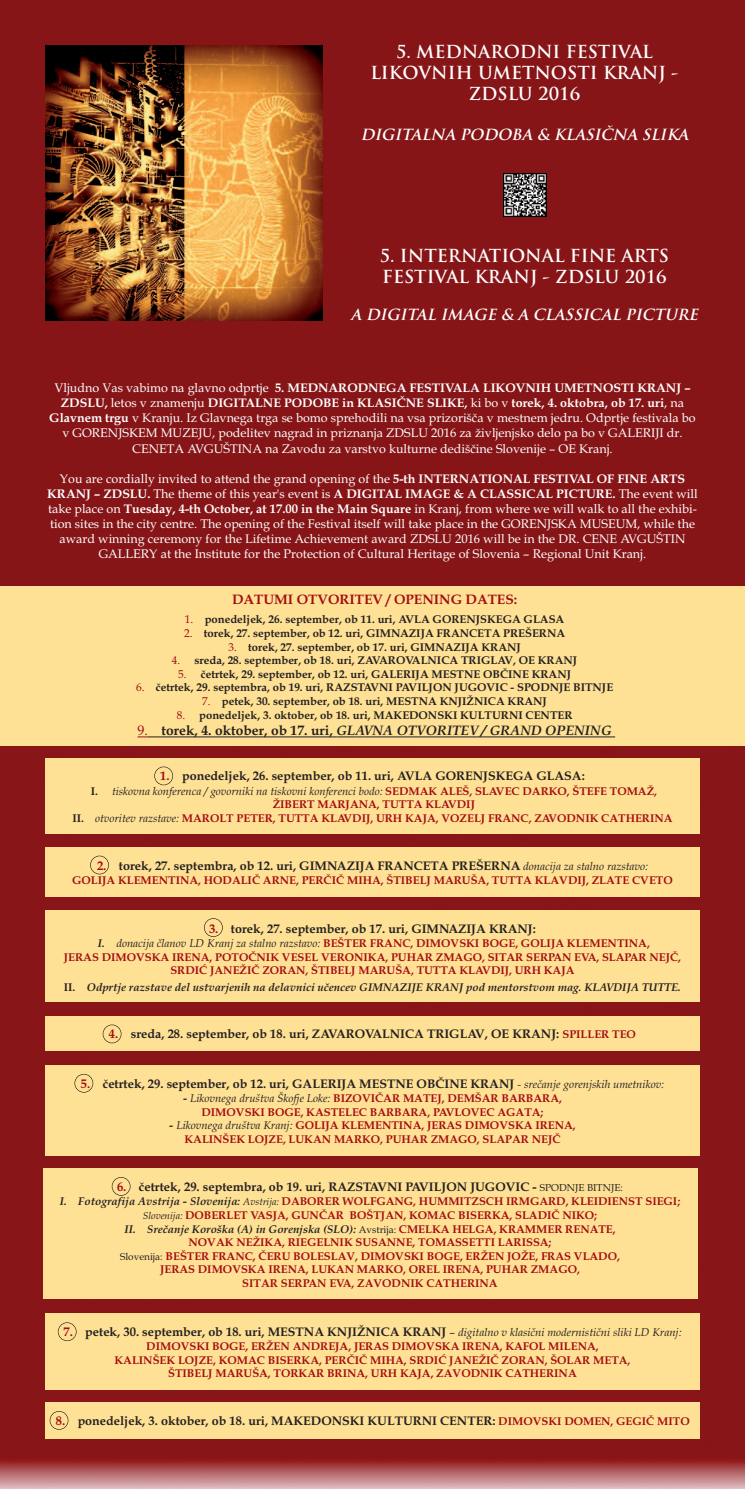
<style>
.page{position:relative;width:745px;height:1489px;background:#fff}
.page>*{position:absolute;margin:0;border:0;box-sizing:border-box;transform-origin:0 0}
.t1{font:700 17.5px/21px "Trajan Pro";color:#fff;text-align:center}
.t2{font:italic 700 15px "Trajan Pro";color:#fff}
.t3{font:italic 700 13.75px "Book Antiqua";color:#231f20}
.t4{font:700 13.75px "Book Antiqua";color:#a30d13}
.t5{font:12.5px/15.1px "Book Antiqua";color:#fff;text-align:center}
.t6{font:700 12.5px "Book Antiqua";color:#231f20}
.t7{font:700 11.25px/13.6px "Book Antiqua";color:#a30d13;text-align:center}
.t8{font:700 11.25px "Book Antiqua";color:#231f20}
.t9{font:italic 700 11.25px "Book Antiqua";color:#231f20}
.s1{font-weight:700}
.s2{font-weight:400;color:#a30d13}
.s3{font-weight:400;font-style:normal;color:#a30d13}
.s4{font-style:normal}
.s5{color:#a30d13}
.s6{color:#231f20}
.s7{font-weight:400;font-style:italic;color:#231f20}
.s8{font-weight:400;font-style:italic;font-size:11.25px}
.s9{font-style:italic;color:#231f20}
.s10{font-size:11.25px;color:#a30d13}
.s11{font-weight:400;font-size:10px}
.s12{font-weight:400;font-style:italic;font-size:10px;color:#231f20}
.s13{font-weight:400;font-size:10px;color:#231f20}
.s14{font-weight:400;font-size:11.25px}
</style>
<div class="page">
<div style="left:0;top:0;width:744px;height:585px;background:#871518"></div>
<img style="left:45px;top:45px;width:277px;height:276px">
<img style="left:503px;top:173px;width:43px;height:43px">
<img style="left:0;top:746px;width:744px;height:742px">
<div style="left:45px;top:757px;width:654px;height:76px;background:#ffe195"></div>
<div style="left:45px;top:847px;width:654px;height:49px;background:#ffe195"></div>
<div style="left:45px;top:910px;width:654px;height:92px;background:#ffe195"></div>
<div style="left:45px;top:1015px;width:654px;height:35px;background:#ffe195"></div>
<div style="left:45px;top:1065px;width:654px;height:90px;background:#ffe195"></div>
<div style="left:43px;top:1168px;width:654px;height:131px;background:#ffe195"></div>
<div style="left:45px;top:1312px;width:654px;height:77px;background:#ffe195"></div>
<div style="left:45px;top:1402px;width:654px;height:36px;background:#ffe195"></div>
<div style="left:154px;top:766px;width:19px;height:19px;border:1px solid #231f20;border-radius:50%"></div>
<div style="left:90px;top:855px;width:19px;height:19px;border:1px solid #231f20;border-radius:50%"></div>
<div style="left:204px;top:918px;width:18px;height:18px;border:1px solid #231f20;border-radius:50%"></div>
<div style="left:103px;top:1024px;width:18px;height:19px;border:1px solid #231f20;border-radius:50%"></div>
<div style="left:74px;top:1073px;width:19px;height:19px;border:1px solid #231f20;border-radius:50%"></div>
<div style="left:112px;top:1176px;width:18px;height:19px;border:1px solid #231f20;border-radius:50%"></div>
<div style="left:58px;top:1322px;width:18px;height:18px;border:1px solid #231f20;border-radius:50%"></div>
<div style="left:50px;top:1410px;width:18px;height:19px;border:1px solid #231f20;border-radius:50%"></div>
<div style="left:0;top:586px;width:744px;height:160px;background:#ffe195"></div>
<hr style="left:148px;top:736px;width:188px;height:1px;background:#231f20">
<svg style="left:336px;top:736px;width:27px;height:1px"></svg>
<hr style="left:363px;top:736px;width:251px;height:1px;background:#231f20">
<h1 class="t1" style="left:370px;top:42px;width:309px">5. MEDNARODNI FESTIVAL<br>LIKOVNIH UMETNOSTI KRANJ -<br>ZDSLU 2016</h1>
<h2 class="t2" style="left:360px;top:126px;width:329px">DIGITALNA PODOBA &amp; KLASIČNA SLIKA</h2>
<h1 class="t1" style="left:379px;top:246px;width:290px;text-align:left">5. INTERNATIONAL FINE ARTS<br>FESTIVAL KRANJ - ZDSLU 2016</h1>
<h2 class="t2" style="left:350px;top:306px;width:351px">A DIGITAL IMAGE &amp; A CLASSICAL PICTURE</h2>
<p class="t5" style="left:49px;top:380px;width:647px">Vljudno Vas vabimo na glavno odprtje <span class="s1">5. MEDNARODNEGA FESTIVALA LIKOVNIH UMETNOSTI KRANJ – ZDSLU,</span> letos v znamenju <span class="s1">DIGITALNE PODOBE in KLASIČNE SLIKE,</span> ki bo v <span class="s1">torek, 4. oktobra, ob 17. uri</span>, na <span class="s1">Glavnem trgu</span> v Kranju. Iz Glavnega trga se bomo sprehodili na vsa prizorišča v mestnem jedru. Odprtje festivala bo v GORENJSKEM MUZEJU, podelitev nagrad in priznanja ZDSLU 2016 za življenjsko delo pa bo v GALERIJI dr.<br>CENETA AVGUŠTINA na Zavodu za varstvo kulturne dediščine Slovenije – OE Kranj.</p>
<p class="t5" style="left:47px;top:471px;width:651px">You are cordially invited to attend the grand opening of the <span class="s1">5-th INTERNATIONAL FESTIVAL OF FINE ARTS KRANJ – ZDSLU.</span> The theme of this year's event is <span class="s1">A DIGITAL IMAGE &amp; A CLASSICAL PICTURE.</span> The event will take place on <span class="s1">Tuesday, 4-th October, at 17.00 in the Main Square</span> in Kranj, from where we will walk to all the exhibi&shy;tion sites in the city centre. The opening of the Festival itself will take place in the GORENJSKA MUSEUM, while the award winning ceremony for the Lifetime Achievement award ZDSLU 2016 will be in the DR. CENE AVGUŠTIN GALLERY at the Institute for the Protection of Cultural Heritage of Slovenia – Regional Unit Kranj.</p>
<p class="t4" style="left:232px;top:591px;width:286px">DATUMI OTVORITEV / OPENING DATES:</p>
<p class="t8" style="left:185px;top:613px;width:380px"><span class="s2">1.</span> ponedeljek, 26. september, ob 11. uri, AVLA GORENJSKEGA GLASA</p>
<p class="t8" style="left:184px;top:626px;width:382px"><span class="s2">2.</span> torek, 27. september, ob 12. uri, GIMNAZIJA FRANCETA PREŠERNA</p>
<p class="t8" style="left:228px;top:640px;width:294px"><span class="s2">3.</span> torek, 27. september, ob 17. uri, GIMNAZIJA KRANJ</p>
<p class="t8" style="left:172px;top:653px;width:406px"><span class="s2">4.</span> sreda, 28. september, ob 18. uri, ZAVAROVALNICA TRIGLAV, OE KRANJ</p>
<p class="t8" style="left:178px;top:667px;width:394px"><span class="s2">5.</span> četrtek, 29. september, ob 12. uri, GALERIJA MESTNE OBČINE KRANJ</p>
<p class="t8" style="left:136px;top:681px;width:478px"><span class="s2">6.</span> četrtek, 29. septembra, ob 19. uri, RAZSTAVNI PAVILJON JUGOVIC - SPODNJE BITNJE</p>
<p class="t8" style="left:202px;top:694px;width:346px"><span class="s2">7.</span> petek, 30. september, ob 18. uri, MESTNA KNJIŽNICA KRANJ</p>
<p class="t8" style="left:177px;top:708px;width:397px"><span class="s2">8.</span> ponedeljek, 3. oktober, ob 18. uri, MAKEDONSKI KULTURNI CENTER</p>
<p class="t3" style="left:137px;top:722px;width:475px"><span class="s3">9.</span> <span class="s4">torek, 4. oktober, ob 17. uri,</span> GLAVNA OTVORITEV / GRAND OPENING</p>
<p class="t6" style="left:160px;top:768px;width:426px"><span class="s5">1.</span> ponedeljek, 26. september, ob 11. uri, AVLA GORENJSKEGA GLASA:</p>
<p class="t7" style="left:72px;top:784px;width:601px"><span class="s6">I.</span> <span class="s7">tiskovna konferenca / govorniki na tiskovni konferenci bodo:</span> SEDMAK ALEŠ, SLAVEC DARKO, ŠTEFE TOMAŽ,<br>ŽIBERT MARJANA, TUTTA KLAVDIJ<br><span class="s6">II.</span> <span class="s7">otvoritev razstave:</span> MAROLT PETER, TUTTA KLAVDIJ, URH KAJA, VOZELJ FRANC, ZAVODNIK CATHERINA</p>
<p class="t6" style="left:97px;top:858px;width:552px"><span class="s5">2.</span> torek, 27. septembra, ob 12. uri, GIMNAZIJA FRANCETA PREŠERNA <span class="s8">donacija za stalno razstavo:</span></p>
<p class="t7" style="left:72px;top:873px;width:601px">GOLIJA KLEMENTINA, HODALIČ ARNE, PERČIČ MIHA, ŠTIBELJ MARUŠA, TUTTA KLAVDIJ, ZLATE CVETO</p>
<p class="t6" style="left:209px;top:921px;width:328px"><span class="s5">3.</span> torek, 27. september, ob 17. uri, GIMNAZIJA KRANJ:</p>
<p class="t7" style="left:64px;top:936px;width:618px"><span class="s9">I.</span> <span class="s7">donacija članov LD Kranj za stalno razstavo:</span> BEŠTER FRANC, DIMOVSKI BOGE, GOLIJA KLEMENTINA,<br>JERAS DIMOVSKA IRENA, POTOČNIK VESEL VERONIKA, PUHAR ZMAGO, SITAR SERPAN EVA, SLAPAR NEJČ,<br>SRDIĆ JANEŽIČ ZORAN, ŠTIBELJ MARUŠA, TUTTA KLAVDIJ, URH KAJA</p>
<p class="t9" style="left:64px;top:980px;width:618px"><span class="s4">II.</span> Odprtje razstave del ustvarjenih na delavnici učencev GIMNAZIJE KRANJ pod mentorstvom mag. KLAVDIJA TUTTE.</p>
<p class="t6" style="left:109px;top:1026px;width:528px"><span class="s5">4.</span> sreda, 28. september, ob 18. uri, ZAVAROVALNICA TRIGLAV, OE KRANJ: <span class="s10">SPILLER TEO</span></p>
<p class="t6" style="left:81px;top:1076px;width:584px"><span class="s5">5.</span> četrtek, 29. september, ob 12. uri, GALERIJA MESTNE OBČINE KRANJ <span class="s8">- srečanje gorenjskih umetnikov:</span></p>
<p class="t7" style="left:183px;top:1091px;width:380px"><span class="s9">-</span> <span class="s7">Likovnega društva Škofje Loke:</span> BIZOVIČAR MATEJ, DEMŠAR BARBARA,<br>DIMOVSKI BOGE, KASTELEC BARBARA, PAVLOVEC AGATA;</p>
<p class="t7" style="left:169px;top:1118px;width:407px"><span class="s9">-</span> <span class="s7">Likovnega društva Kranj:</span> GOLIJA KLEMENTINA, JERAS DIMOVSKA IRENA,<br>KALINŠEK LOJZE, LUKAN MARKO, PUHAR ZMAGO, SLAPAR NEJČ</p>
<p class="t6" style="left:117px;top:1179px;width:507px"><span class="s5">6.</span> četrtek, 29. septembra, ob 19. uri, RAZSTAVNI PAVILJON JUGOVIC - <span class="s11">SPODNJE BITNJE:</span></p>
<p class="t7" style="left:60px;top:1194px;width:621px"><span class="s9">I. Fotografija Avstrija - Slovenija:</span> <span class="s12">Avstrija:</span> DABORER WOLFGANG, HUMMITZSCH IRMGARD, KLEIDIENST SIEGI; <span class="s12">Slovenija:</span> DOBERLET VASJA, GUNČAR BOŠTJAN, KOMAC BISERKA, SLADIČ NIKO;<br><span class="s9">II. Srečanje Koroška (A) in Gorenjska (SLO):</span> <span class="s13">Avstrija:</span> CMELKA HELGA, KRAMMER RENATE,<br>NOVAK NEŽIKA, RIEGELNIK SUSANNE, TOMASSETTI LARISSA;<br><span class="s13">Slovenija:</span> BEŠTER FRANC, ČERU BOLESLAV, DIMOVSKI BOGE, ERŽEN JOŽE, FRAS VLADO,<br>JERAS DIMOVSKA IRENA, LUKAN MARKO, OREL IRENA, PUHAR ZMAGO,<br>SITAR SERPAN EVA, ZAVODNIK CATHERINA</p>
<p class="t6" style="left:63px;top:1324px;width:619px"><span class="s5">7.</span> petek, 30. september, ob 18. uri, MESTNA KNJIŽNICA KRANJ <span class="s14">–</span> <span class="s8">digitalno v klasični modernistični sliki LD Kranj:</span></p>
<p class="t7" style="left:114px;top:1339px;width:517px">DIMOVSKI BOGE, ERŽEN ANDREJA, JERAS DIMOVSKA IRENA, KAFOL MILENA,<br>KALINŠEK LOJZE, KOMAC BISERKA, PERČIČ MIHA, SRDIĆ JANEŽIČ ZORAN, ŠOLAR META,<br>ŠTIBELJ MARUŠA, TORKAR BRINA, URH KAJA, ZAVODNIK CATHERINA</p>
<p class="t6" style="left:56px;top:1413px;width:635px"><span class="s5">8.</span> ponedeljek, 3. oktober, ob 18. uri, MAKEDONSKI KULTURNI CENTER: <span class="s10">DIMOVSKI DOMEN, GEGIČ MITO</span></p>
</div>
